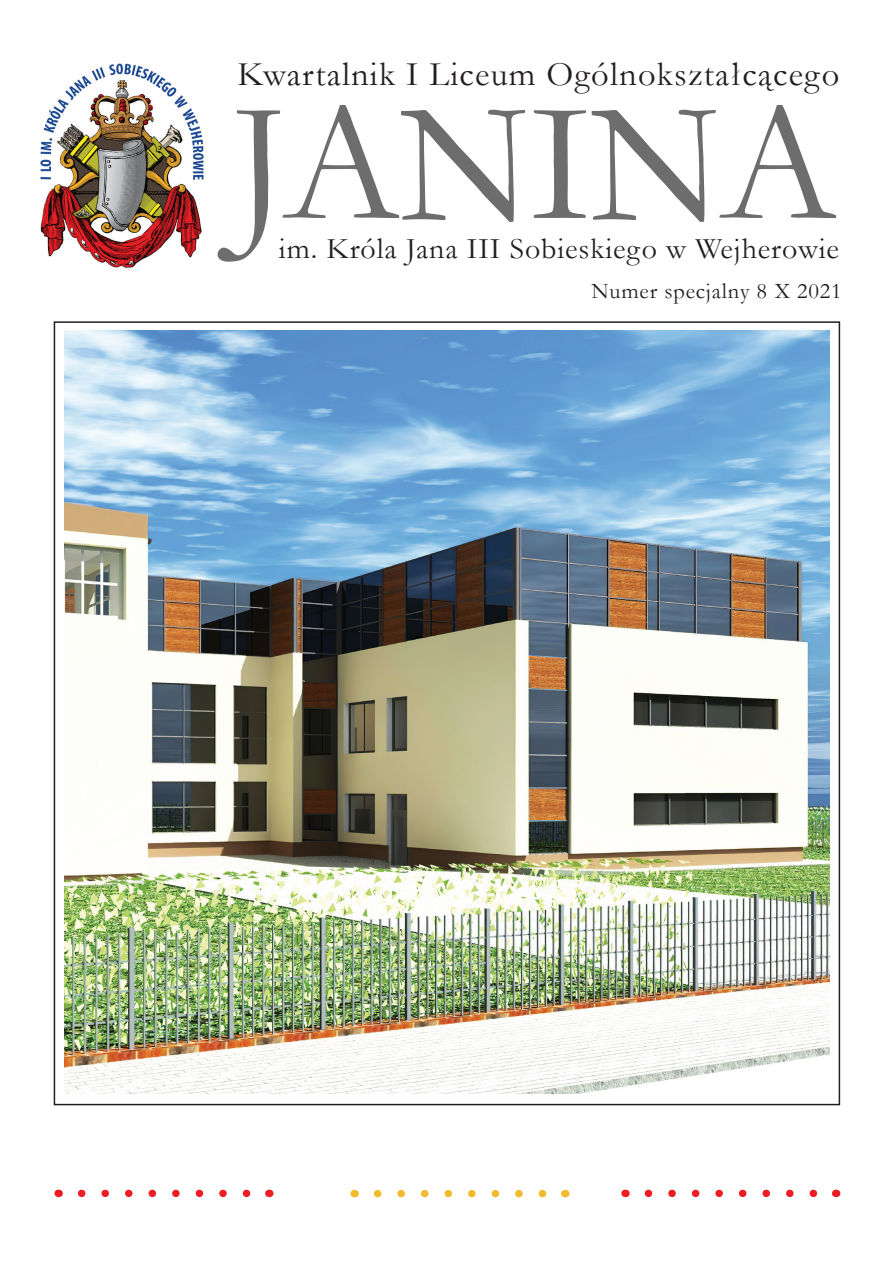
<style>
.page{position:relative;width:893px;height:1263px;background:#fff}
.page>*{position:absolute;margin:0;border:0;box-sizing:border-box;transform-origin:0 0}
.t1{font:172.5px "Garamond";letter-spacing:-.01em;color:#6e6d6d}
.t2{font:34.5px "Garamond";letter-spacing:.035em;color:#231f20}
.t3{font:30px "Garamond";letter-spacing:.03em;color:#231f20}
.t4{font:22.5px "Garamond";letter-spacing:.035em;color:#231f20}
</style>
<div class="page">
<img style="left:40px;top:63px;width:164px;height:205px">
<svg style="left:82px;top:1189px;width:169px;height:8px"></svg>
<svg style="left:648px;top:1189px;width:170px;height:8px"></svg>
<svg style="left:378px;top:1190px;width:169px;height:7px"></svg>
<img style="left:64px;top:331px;width:766px;height:763px">
<p class="t2" style="left:237px;top:51px;width:603px">Kwartalnik I Liceum Ogólnokształcącego</p>
<h1 class="t1" style="left:232px;top:48px;width:607px">JANINA</h1>
<p class="t3" style="left:279px;top:229px;width:562px">im. Króla Jana III Sobieskiego w Wejherowie</p>
<p class="t4" style="left:591px;top:275px;width:252px">Numer specjalny 8 X 2021</p>
</div>
